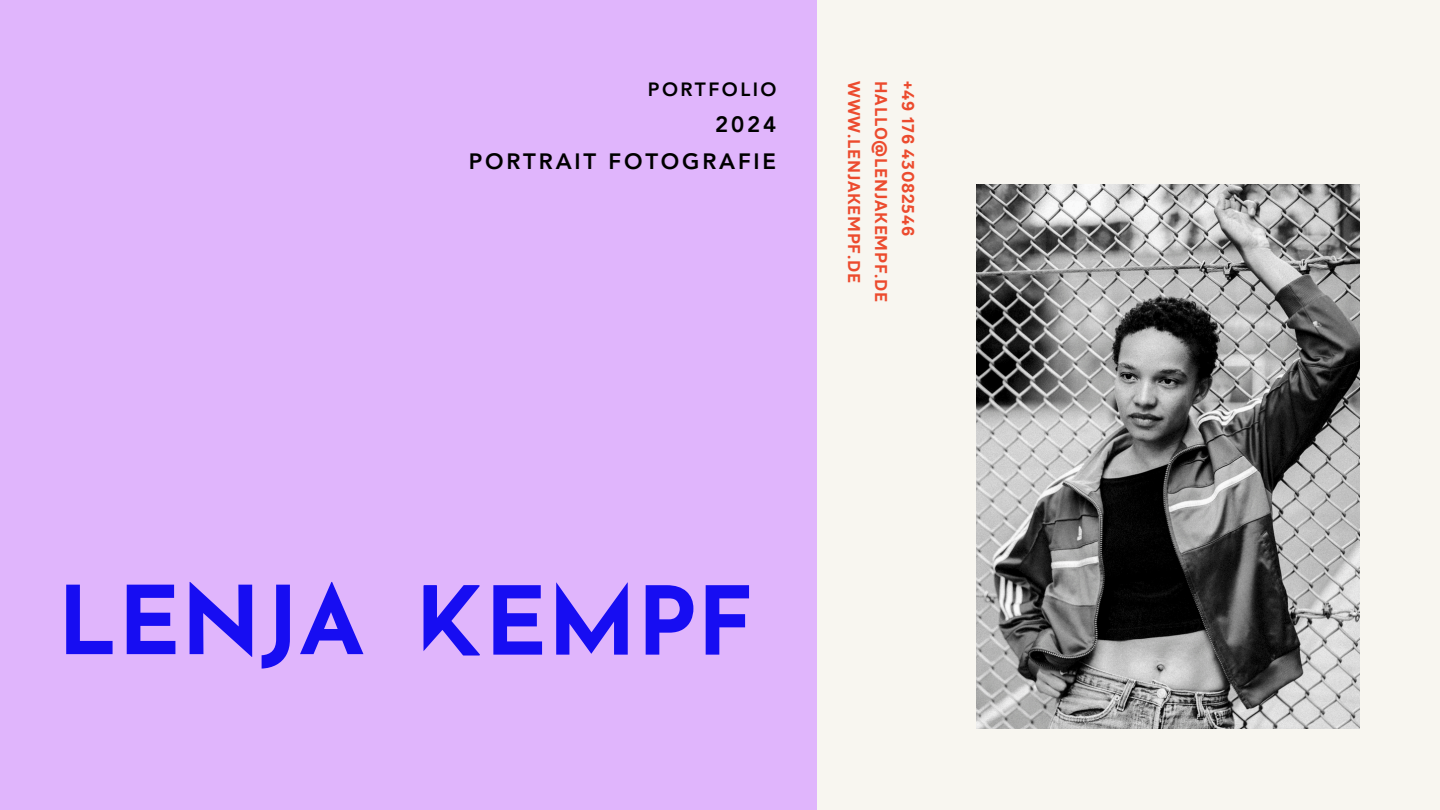
<style>
.page{position:relative;width:1440px;height:810px;background:#e0b5fc}
.page>*{position:absolute;margin:0;border:0;box-sizing:border-box;transform-origin:0 0}
.t1{font:700 94.4px "Josefin Sans";color:#170df2}
.t2{font:800 22.2px/37.5px "Avenir LT Pro";letter-spacing:.125em;color:#000;text-align:right}
.t3{font:800 19.2px "Avenir LT Pro";letter-spacing:.125em;color:#000}
.t4{font:700 17px "TT Hazelnuts";letter-spacing:.05em;color:#ec4b2e}
.s1{font-family:"Blanka";font-weight:400;font-size:88px}
</style>
<div class="page">
<div style="left:817px;top:0;width:623px;height:810px;background:#f8f6f0"></div>
<img style="left:976px;top:184px;width:383px;height:545px">
<p class="t3" style="left:648px;top:82px;width:130px">PORTFOLIO</p>
<p class="t2" style="left:469px;top:107px;width:309px">2024<br>PORTRAIT FOTOGRAFIE</p>
<h1 class="t4" style="left:865px;top:81px;width:203px;rotate:90deg">WWW.LENJAKEMPF.DE</h1>
<p class="t4" style="left:892px;top:81px;width:223px;rotate:90deg">HALLO@LENJAKEMPF.DE</p>
<h1 class="t4" style="left:919px;top:81px;width:156px;rotate:90deg">+49 176 43082546</h1>
<p class="t1" style="left:57px;top:583px;width:309px">LENJA</p>
<p class="t1" style="left:424px;top:584px;width:331px"><span class="s1">K</span>EMPF</p>
</div>
